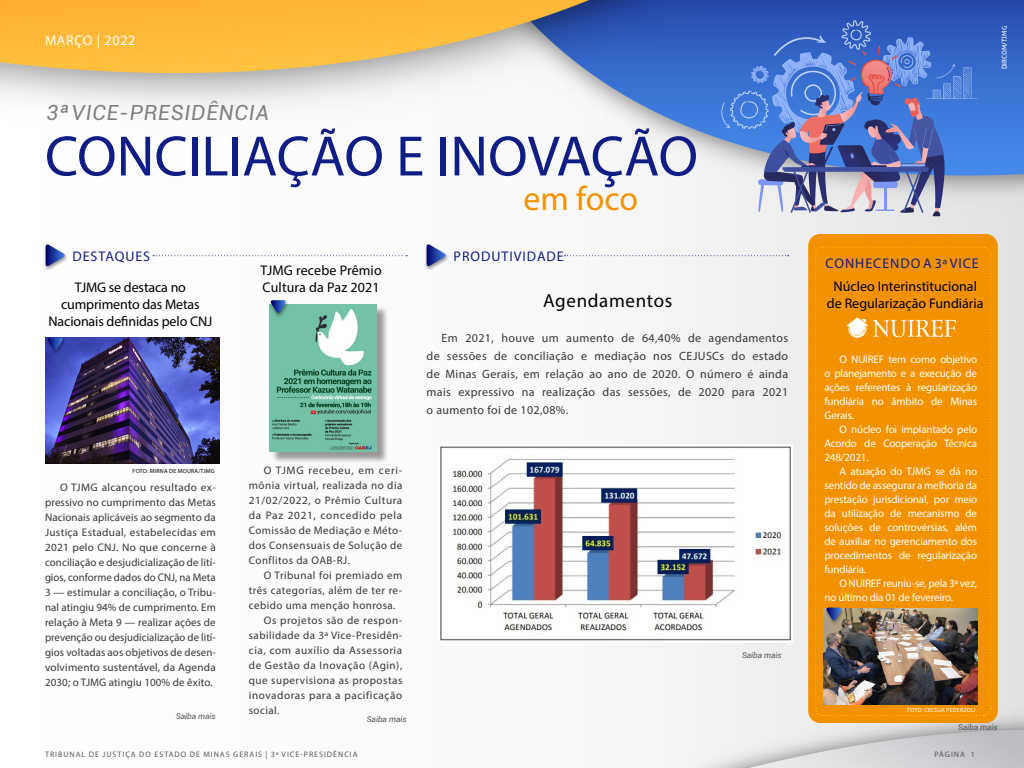
<style>
.page{position:relative;width:1024px;height:768px;background:#fff}
.page>*{position:absolute;margin:0;border:0;box-sizing:border-box;transform-origin:0 0}
.t1{font:57.4px "Myriad Pro";color:#0f1d85}
.t2{font:34px "Myriad Pro";letter-spacing:-.005em;color:#f39200}
.t3{font:italic 21.1px "Roboto";letter-spacing:.045em;color:#808080}
.t4{font:19px "Myriad Pro";letter-spacing:.035em;color:#000}
.t5{font:14px/17px "Myriad Pro";color:#000;text-align:center}
.t6{font:14px "Myriad Pro";letter-spacing:.07em;color:#0f1d85}
.t7{font:14px "Myriad Pro";letter-spacing:.05em;color:#fff}
.t8{font:12px/18px "Myriad Pro";letter-spacing:.03em;color:#363636;text-align:justify}
.t9{font:11px/15px "Myriad Pro";letter-spacing:.04em;color:#363636;text-align:justify}
.t10{font:11px/14px "Myriad Pro";letter-spacing:-.015em;color:#fff;text-align:justify}
.t11{font:8px "Myriad Pro";letter-spacing:.12em;color:#575757}
.t12{font:italic 8px "Roboto";color:#575757}
.t13{font:6.7px "Aller";color:#fff}
.t14{font:6px "Myriad Pro";letter-spacing:.03em;color:#000}
.t15{font:6px "Myriad Pro";letter-spacing:.03em;color:#fff}
</style>
<div class="page">
<img style="left:0;top:0;width:1024px;height:768px">
<svg style="left:721px;top:20px;width:257px;height:196px;background:#6b84c6"></svg>
<img style="left:46px;top:337px;width:173px;height:126px">
<div style="left:271px;top:306px;width:118px;height:158px;background:#000;opacity:.4"></div>
<img style="left:269px;top:304px;width:108px;height:147px">
<svg style="left:564px;top:255px;width:225px;height:1px"></svg>
<div style="left:808px;top:234px;width:190px;height:489px;background:#f39200;border-radius:12px"></div>
<div style="left:268px;top:298px;width:22px;height:20px;background:#000;opacity:.42"></div>
<svg style="left:270px;top:300px;width:16px;height:13px"></svg>
<svg style="left:153px;top:255px;width:254px;height:1px"></svg>
<div style="left:43px;top:243px;width:26px;height:28px;background:#000;opacity:.42"></div>
<svg style="left:46px;top:244px;width:19px;height:23px"></svg>
<div style="left:424px;top:243px;width:26px;height:28px;background:#000;opacity:.42"></div>
<svg style="left:427px;top:244px;width:19px;height:23px"></svg>
<div style="left:45px;top:336px;width:22px;height:19px;background:#000;opacity:.42"></div>
<svg style="left:47px;top:338px;width:16px;height:13px"></svg>
<img style="left:439px;top:444px;width:354px;height:198px">
<svg style="left:815px;top:246px;width:176px;height:470px"></svg>
<p class="t7" style="left:45px;top:32px;width:92px">MARÇO | 2022</p>
<h3 class="t3" style="left:46px;top:98px;width:224px">3ª VICE-PRESIDÊNCIA</h3>
<h1 class="t1" style="left:45px;top:121px;width:655px">CONCILIAÇÃO E INOVAÇÃO</h1>
<h2 class="t2" style="left:524px;top:178px;width:116px">em foco</h2>
<p class="t6" style="left:72px;top:247px;width:79px">DESTAQUES</p>
<p class="t5" style="left:49px;top:279px;width:165px">TJMG se destaca no cumprimento das Metas<br>Nacionais definidas pelo CNJ</p>
<p class="t5" style="left:261px;top:262px;width:123px;text-align:left">TJMG recebe Prêmio<br>Cultura da Paz 2021</p>
<p class="t6" style="left:454px;top:247px;width:112px">PRODUTIVIDADE</p>
<h3 class="t4" style="left:543px;top:289px;width:131px">Agendamentos</h3>
<p class="t6" style="left:826px;top:255px;width:155px">CONHECENDO A 3ª VICE</p>
<p class="t5" style="left:827px;top:277px;width:158px">Núcleo Interinstitucional de Regularização Fundiária</p>
<p class="t14" style="left:133px;top:467px;width:84px">FOTO: MIRNA DE MOURA/TJMG</p>
<p class="t9" style="left:45px;top:480px;width:172px;text-indent:15px">O TJMG alcançou resultado ex&shy;pressivo no cumprimento das Metas Nacionais aplicáveis ao segmento da Justiça Estadual, estabelecidas em 2021 pelo CNJ. No que concerne à conciliação e desjudicialização de lití&shy;gios, conforme dados do CNJ, na Meta 3 — estimular a conciliação, o Tribu&shy;nal atingiu 94% de cumprimento. Em relação à Meta 9 — realizar ações de prevenção ou desjudicialização de lití&shy;gios voltadas aos objetivos de desen&shy;volvimento sustentável, da Agenda 2030; o TJMG atingiu 100% de êxito.</p>
<p class="t12" style="left:176px;top:710px;width:41px">Saiba mais</p>
<p class="t8" style="left:427px;top:329px;width:363px;text-indent:15px">Em 2021, houve um aumento de 64,40% de agendamentos de sessões de conciliação e mediação nos CEJUSCs do estado de Minas Gerais, em relação ao ano de 2020. O número é ainda mais expressivo na realização das sessões, de 2020 para 2021 o aumento foi de 102,08%.</p>
<p class="t10" style="left:824px;top:352px;width:154px;text-indent:15px">O NUIREF tem como objetivo o planejamento e a execução de ações referentes à regularização fundiária no âmbito de Minas Gerais.</p>
<p class="t10" style="left:824px;top:422px;width:154px;text-indent:15px">O núcleo foi implantado pelo Acordo de Cooperação Técnica 248/2021.</p>
<p class="t10" style="left:824px;top:464px;width:154px;text-indent:15px">A atuação do TJMG se dá no sentido de assegurar a melhoria da prestação jurisdicional, por meio da utilização de mecanismo de soluções de controvérsias, além de auxiliar no gerenciamento dos procedimentos de regularização fundiária.</p>
<p class="t10" style="left:824px;top:576px;width:154px;text-indent:15px">O NUIREF reuniu-se, pela 3ª vez, no último dia 01 de fevereiro.</p>
<p class="t9" style="left:249px;top:463px;width:155px;text-indent:15px">O TJMG recebeu, em ceri&shy;mônia virtual, realizada no dia 21/02/2022, o Prêmio Cultura da Paz 2021, concedido pela Comissão de Mediação e Méto&shy;dos Consensuais de Solução de Conflitos da OAB-RJ.</p>
<p class="t9" style="left:264px;top:568px;width:140px">O Tribunal foi premiado em</p>
<p class="t9" style="left:249px;top:583px;width:155px">três categorias, além de ter re-</p>
<p class="t9" style="left:249px;top:598px;width:148px">cebido uma menção honrosa.</p>
<p class="t9" style="left:264px;top:613px;width:140px">Os projetos são de respon-</p>
<p class="t9" style="left:249px;top:628px;width:155px">sabilidade da 3ª Vice-Presidên-</p>
<p class="t9" style="left:249px;top:643px;width:155px">cia, com auxílio da Assessoria</p>
<p class="t9" style="left:249px;top:658px;width:155px">de Gestão da Inovação (Agin),</p>
<p class="t9" style="left:249px;top:673px;width:155px">que supervisiona as propostas</p>
<p class="t9" style="left:249px;top:688px;width:155px">inovadoras para a pacificação</p>
<p class="t9" style="left:249px;top:703px;width:32px">social.</p>
<p class="t15" style="left:907px;top:706px;width:70px">FOTO: CECÍLIA PEDERZOLI</p>
<p class="t12" style="left:742px;top:650px;width:41px">Saiba mais</p>
<p class="t12" style="left:367px;top:714px;width:41px">Saiba mais</p>
<p class="t13" style="left:1000px;top:69px;width:45px;rotate:-90deg">DIRCOM/TJMG</p>
<p class="t12" style="left:958px;top:722px;width:41px">Saiba mais</p>
<p class="t11" style="left:45px;top:749px;width:314px">TRIBUNAL DE JUSTIÇA DO ESTADO DE MINAS GERAIS | 3ª VICE-PRESIDÊNCIA</p>
<p class="t11" style="left:935px;top:749px;width:42px">PÁGINA 1</p>
</div>
